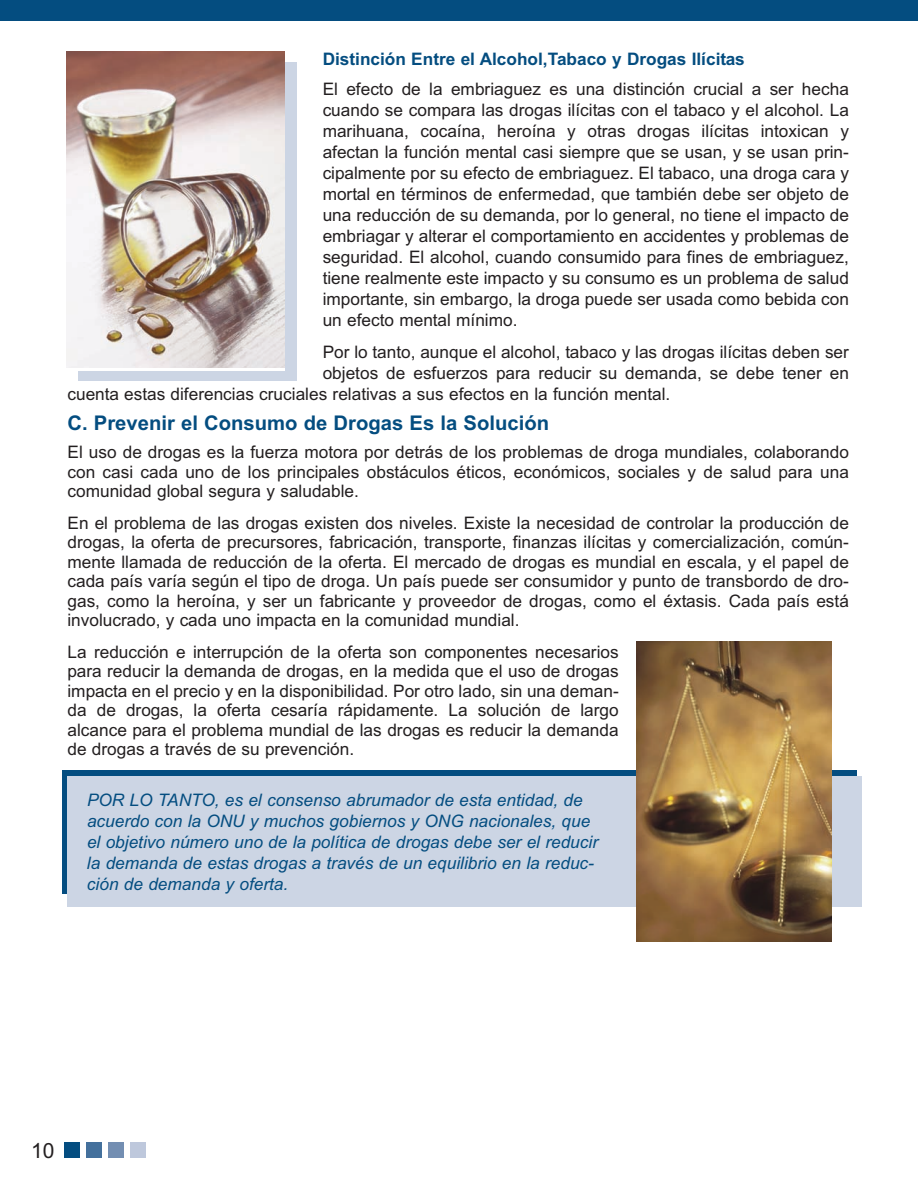
<style>
.page{position:relative;width:918px;height:1188px;background:#fff}
.page>*{position:absolute;margin:0;border:0;box-sizing:border-box;transform-origin:0 0}
.t1{font:21px "Arial";color:#231f20}
.t2{font:700 20.25px "Arial";color:#044d80}
.t3{font:17.25px/19.5px "Arial";color:#231f20;text-align:justify}
.t4{font:italic 17.25px/21px "Arial";color:#044d80}
.t5{font:700 17.25px "Arial";color:#044d80}
</style>
<div class="page">
<svg style="left:62px;top:770px;width:795px;height:123px;background:#21608e"></svg>
<div style="left:79px;top:62px;width:218px;height:318px;background:#ccd5e4"></div>
<img style="left:67px;top:52px;width:218px;height:316px">
<div style="left:68px;top:777px;width:794px;height:130px;background:#ccd5e4"></div>
<img style="left:637px;top:641px;width:195px;height:300px">
<div style="left:65px;top:1143px;width:15px;height:15px;background:#044d80"></div>
<div style="left:86px;top:1143px;width:16px;height:15px;background:#44709c"></div>
<div style="left:109px;top:1143px;width:15px;height:15px;background:#738eb2"></div>
<div style="left:130px;top:1143px;width:15px;height:15px;background:#bec8dc"></div>
<div style="left:0;top:0;width:918px;height:21px;background:#044d80"></div>
<p class="t5" style="left:323px;top:49px;width:424px">Distinción Entre el Alcohol,Tabaco y Drogas Ilícitas</p>
<p class="t3" style="left:323px;top:78px;width:528px;line-height:21px">El efecto de la embriaguez es una distinción crucial a ser hecha cuando se compara las drogas ilícitas con el tabaco y el alcohol. La marihuana, cocaína, heroína y otras drogas ilícitas intoxican y afectan la función mental casi siempre que se usan, y se usan prin&shy;cipalmente por su efecto de embriaguez. El tabaco, una droga cara y mortal en términos de enfermedad, que también debe ser objeto de una reducción de su demanda, por lo general, no tiene el impacto de embriagar y alterar el comportamiento en accidentes y problemas de seguridad. El alcohol, cuando consumido para fines de embriaguez, tiene realmente este impacto y su consumo es un problema de salud importante, sin embargo, la droga puede ser usada como bebida con un efecto mental mínimo.</p>
<p class="t3" style="left:323px;top:342px;width:528px">Por lo tanto, aunque el alcohol, tabaco y las drogas ilícitas deben ser</p>
<p class="t3" style="left:323px;top:363px;width:528px">objetos de esfuerzos para reducir su demanda, se debe tener en</p>
<p class="t3" style="left:67px;top:384px;width:604px">cuenta estas diferencias cruciales relativas a sus efectos en la función mental.</p>
<p class="t2" style="left:68px;top:411px;width:483px">C. Prevenir el Consumo de Drogas Es la Solución</p>
<p class="t3" style="left:68px;top:442px;width:783px">El uso de drogas es la fuerza motora por detrás de los problemas de droga mundiales, colaborando con casi cada uno de los principales obstáculos éticos, económicos, sociales y de salud para una comunidad global segura y saludable.</p>
<p class="t3" style="left:68px;top:513px;width:783px">En el problema de las drogas existen dos niveles. Existe la necesidad de controlar la producción de drogas, la oferta de precursores, fabricación, transporte, finanzas ilícitas y comercialización, común&shy;mente llamada de reducción de la oferta. El mercado de drogas es mundial en escala, y el papel de cada país varía según el tipo de droga. Un país puede ser consumidor y punto de transbordo de dro&shy;gas, como la heroína, y ser un fabricante y proveedor de drogas, como el éxtasis. Cada país está involucrado, y cada uno impacta en la comunidad mundial.</p>
<p class="t3" style="left:68px;top:642px;width:553px">La reducción e interrupción de la oferta son componentes necesarios para reducir la demanda de drogas, en la medida que el uso de drogas impacta en el precio y en la disponibilidad. Por otro lado, sin una deman&shy;da de drogas, la oferta cesaría rápidamente. La solución de largo alcance para el problema mundial de las drogas es reducir la demanda de drogas a través de su prevención.</p>
<p class="t4" style="left:87px;top:789px;width:513px">POR LO TANTO, es el consenso abrumador de esta entidad, de acuerdo con la ONU y muchos gobiernos y ONG nacionales, que el objetivo número uno de la política de drogas debe ser el reducir la demanda de estas drogas a través de un equilibrio en la reduc&shy;ción de demanda y oferta.</p>
<p class="t1" style="left:31px;top:1138px;width:25px">10</p>
</div>
